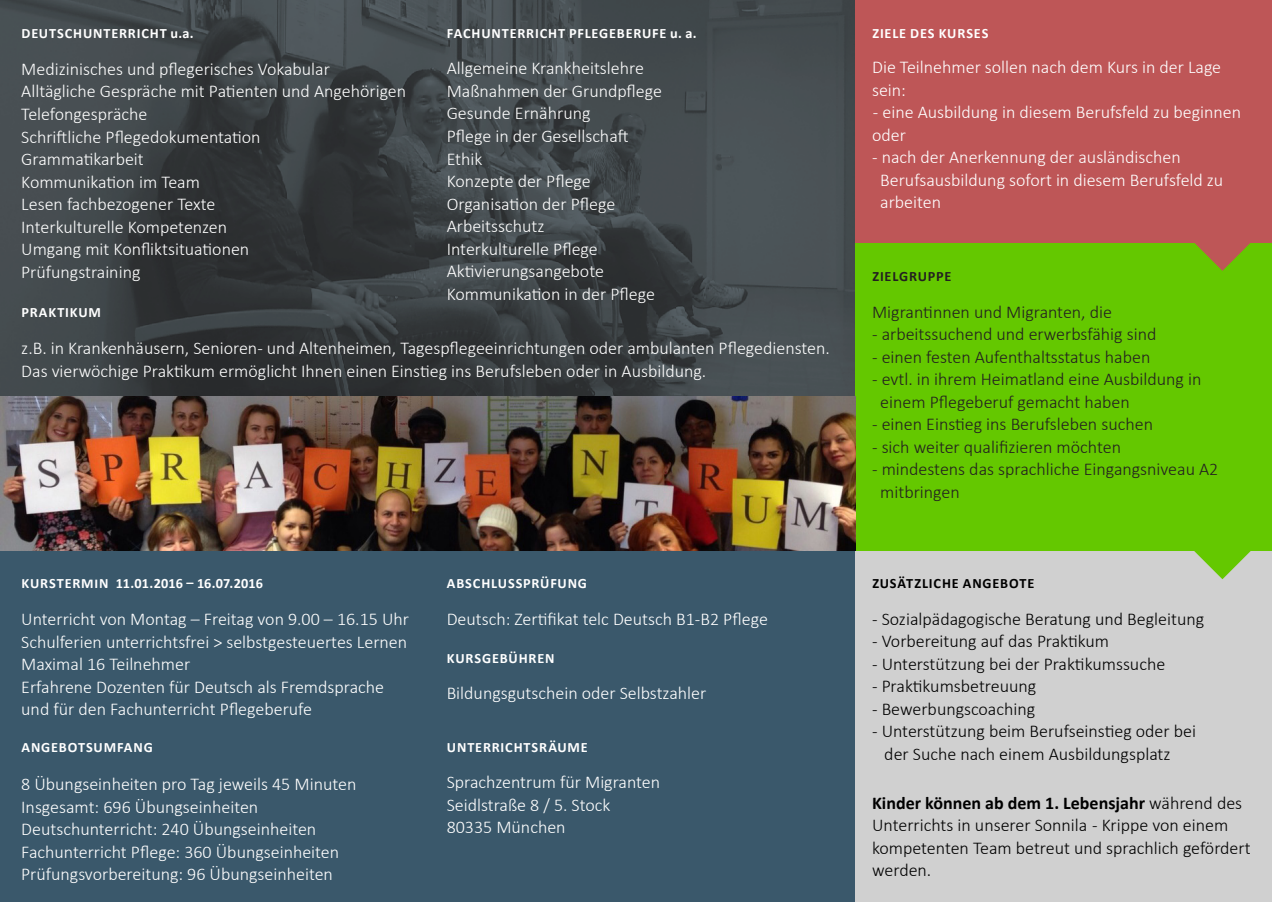
<style>
.page{position:relative;width:1272px;height:902px;background:#fff}
.page>*{position:absolute;margin:0;border:0;box-sizing:border-box;transform-origin:0 0}
.t1{font:300 18px/22.5px "Calibri";color:#fff}
.t2{font:300 18px/22.5px "Calibri";color:#000}
.t3{font:300 18px "Calibri";color:#231f20}
.t4{font:700 14.25px "Calibri";letter-spacing:.055em;color:#fff}
.t5{font:700 14.25px "Calibri";letter-spacing:.015em;color:#fff}
.t6{font:700 14.25px "Calibri";letter-spacing:.06em;color:#000}
.t7{font:700 14.25px "Calibri";letter-spacing:.055em;color:#231f20}
.s1{font-weight:700}
</style>
<div class="page">
<div style="left:0;top:458px;width:855px;height:443px;background:#3a586b"></div>
<img style="left:0;top:0;width:855px;height:397px">
<div style="left:855px;top:551px;width:416px;height:350px;background:#d0d0d0"></div>
<div style="left:855px;top:242px;width:416px;height:309px;background:#64c800"></div>
<svg style="left:1194px;top:551px;width:56px;height:28px"></svg>
<div style="left:855px;top:0;width:416px;height:242px;background:#be5657"></div>
<svg style="left:1194px;top:242px;width:56px;height:29px"></svg>
<img style="left:0;top:397px;width:855px;height:154px">
<p class="t4" style="left:22px;top:23px;width:173px">DEUTSCHUNTERRICHT u.a.</p>
<p class="t1" style="left:21px;top:58px;width:310px">Medizinisches und pflegerisches Vokabular</p>
<p class="t1" style="left:21px;top:80px;width:386px">Alltägliche Gespräche mit Patienten und Angehörigen</p>
<p class="t1" style="left:21px;top:103px;width:128px">Telefongespräche</p>
<p class="t1" style="left:21px;top:125px;width:241px">Schriftliche Pflegedokumentation</p>
<p class="t1" style="left:21px;top:148px;width:124px">Grammatikarbeit</p>
<p class="t1" style="left:21px;top:170px;width:180px">Kommunikation im Team</p>
<p class="t1" style="left:21px;top:193px;width:195px">Lesen fachbezogener Texte</p>
<p class="t1" style="left:21px;top:215px;width:207px">Interkulturelle Kompetenzen</p>
<p class="t1" style="left:21px;top:238px;width:229px">Umgang mit Konfliktsituationen</p>
<p class="t1" style="left:21px;top:260px;width:121px">Prüfungstraining</p>
<p class="t4" style="left:22px;top:302px;width:81px">PRAKTIKUM</p>
<p class="t4" style="left:447px;top:23px;width:251px">FACHUNTERRICHT PFLEGEBERUFE u. a.</p>
<p class="t1" style="left:446px;top:57px;width:199px">Allgemeine Krankheitslehre</p>
<p class="t1" style="left:446px;top:80px;width:217px">Maßnahmen der Grundpflege</p>
<p class="t1" style="left:446px;top:102px;width:145px">Gesunde Ernährung</p>
<p class="t1" style="left:446px;top:125px;width:183px">Pflege in der Gesellschaft</p>
<p class="t1" style="left:446px;top:147px;width:37px">Ethik</p>
<p class="t1" style="left:446px;top:170px;width:146px">Konzepte der Pflege</p>
<p class="t1" style="left:446px;top:192px;width:170px">Organisation der Pflege</p>
<p class="t1" style="left:446px;top:215px;width:99px">Arbeitsschutz</p>
<p class="t1" style="left:446px;top:237px;width:153px">Interkulturelle Pflege</p>
<p class="t1" style="left:446px;top:260px;width:159px">Aktivierungsangebote</p>
<p class="t1" style="left:446px;top:282px;width:210px">Kommunikation in der Pflege</p>
<p class="t1" style="left:21px;top:337px;width:810px">z.B. in Krankenhäusern, Senioren- und Altenheimen, Tagespflegeeinrichtungen oder ambulanten Pflegediensten.</p>
<p class="t1" style="left:21px;top:359px;width:686px">Das vierwöchige Praktikum ermöglicht Ihnen einen Einstieg ins Berufsleben oder in Ausbildung.</p>
<p class="t5" style="left:22px;top:573px;width:243px">KURSTERMIN 11.01.2016 – 16.07.2016</p>
<p class="t1" style="left:21px;top:607px;width:389px">Unterricht von Montag – Freitag von 9.00 – 16.15 Uhr</p>
<p class="t1" style="left:21px;top:630px;width:387px">Schulferien unterrichtsfrei &gt; selbstgesteuertes Lernen</p>
<p class="t1" style="left:21px;top:652px;width:170px">Maximal 16 Teilnehmer</p>
<p class="t1" style="left:21px;top:675px;width:364px">Erfahrene Dozenten für Deutsch als Fremdsprache und für den Fachunterricht Pflegeberufe</p>
<p class="t4" style="left:22px;top:737px;width:133px">ANGEBOTSUMFANG</p>
<p class="t1" style="left:21px;top:772px;width:336px">8 Übungseinheiten pro Tag jeweils 45 Minuten</p>
<p class="t1" style="left:21px;top:795px;width:238px">Insgesamt: 696 Übungseinheiten</p>
<p class="t1" style="left:21px;top:817px;width:296px">Deutschunterricht: 240 Übungseinheiten</p>
<p class="t1" style="left:21px;top:840px;width:319px">Fachunterricht Pflege: 360 Übungseinheiten</p>
<p class="t1" style="left:21px;top:862px;width:313px">Prüfungsvorbereitung: 96 Übungseinheiten</p>
<p class="t4" style="left:447px;top:573px;width:141px">ABSCHLUSSPRÜFUNG</p>
<p class="t1" style="left:446px;top:607px;width:323px">Deutsch: Zertifikat telc Deutsch B1-B2 Pflege</p>
<p class="t4" style="left:447px;top:648px;width:109px">KURSGEBÜHREN</p>
<p class="t1" style="left:446px;top:681px;width:261px">Bildungsgutschein oder Selbstzahler</p>
<p class="t4" style="left:447px;top:737px;width:142px">UNTERRICHTSRÄUME</p>
<p class="t1" style="left:446px;top:770px;width:215px">Sprachzentrum für Migranten</p>
<p class="t1" style="left:446px;top:793px;width:165px">Seidlstraße 8 / 5. Stock</p>
<p class="t1" style="left:446px;top:815px;width:120px">80335 München</p>
<p class="t4" style="left:872px;top:23px;width:118px">ZIELE DES KURSES</p>
<p class="t1" style="left:872px;top:56px;width:350px">Die Teilnehmer sollen nach dem Kurs in der Lage sein:</p>
<p class="t1" style="left:872px;top:101px;width:370px">- eine Ausbildung in diesem Berufsfeld zu beginnen</p>
<p class="t1" style="left:872px;top:123px;width:35px">oder</p>
<p class="t1" style="left:872px;top:146px;width:310px">- nach der Anerkennung der ausländischen</p>
<p class="t1" style="left:880px;top:168px;width:344px">Berufsausbildung sofort in diesem Berufsfeld zu</p>
<p class="t1" style="left:880px;top:191px;width:62px">arbeiten</p>
<p class="t7" style="left:872px;top:266px;width:80px">ZIELGRUPPE</p>
<p class="t3" style="left:872px;top:300px;width:241px">Migrantinnen und Migranten, die</p>
<p class="t3" style="left:872px;top:323px;width:286px">- arbeitssuchend und erwerbsfähig sind</p>
<p class="t3" style="left:872px;top:345px;width:280px">- einen festen Aufenthaltsstatus haben</p>
<p class="t3" style="left:872px;top:368px;width:331px">- evtl. in ihrem Heimatland eine Ausbildung in</p>
<p class="t3" style="left:880px;top:390px;width:251px">einem Pflegeberuf gemacht haben</p>
<p class="t3" style="left:872px;top:413px;width:282px">- einen Einstieg ins Berufsleben suchen</p>
<p class="t3" style="left:872px;top:435px;width:250px">- sich weiter qualifizieren möchten</p>
<p class="t3" style="left:872px;top:458px;width:348px">- mindestens das sprachliche Eingangsniveau A2</p>
<p class="t3" style="left:880px;top:480px;width:81px">mitbringen</p>
<p class="t6" style="left:872px;top:572px;width:163px">ZUSÄTZLICHE ANGEBOTE</p>
<p class="t2" style="left:872px;top:607px;width:333px">- Sozialpädagogische Beratung und Begleitung</p>
<p class="t2" style="left:872px;top:630px;width:238px">- Vorbereitung auf das Praktikum</p>
<p class="t2" style="left:872px;top:652px;width:295px">- Unterstützung bei der Praktikumssuche</p>
<p class="t2" style="left:872px;top:675px;width:166px">- Praktikumsbetreuung</p>
<p class="t2" style="left:872px;top:697px;width:165px">- Bewerbungscoaching</p>
<p class="t2" style="left:872px;top:720px;width:325px">- Unterstützung beim Berufseinstieg oder bei</p>
<p class="t2" style="left:884px;top:742px;width:288px">der Suche nach einem Ausbildungsplatz</p>
<p class="t2" style="left:872px;top:791px;width:380px"><span class="s1">Kinder können ab dem 1. Lebensjahr</span> während des Unterrichts in unserer Sonnila - Krippe von einem kompetenten Team betreut und sprachlich gefördert werden.</p>
</div>
